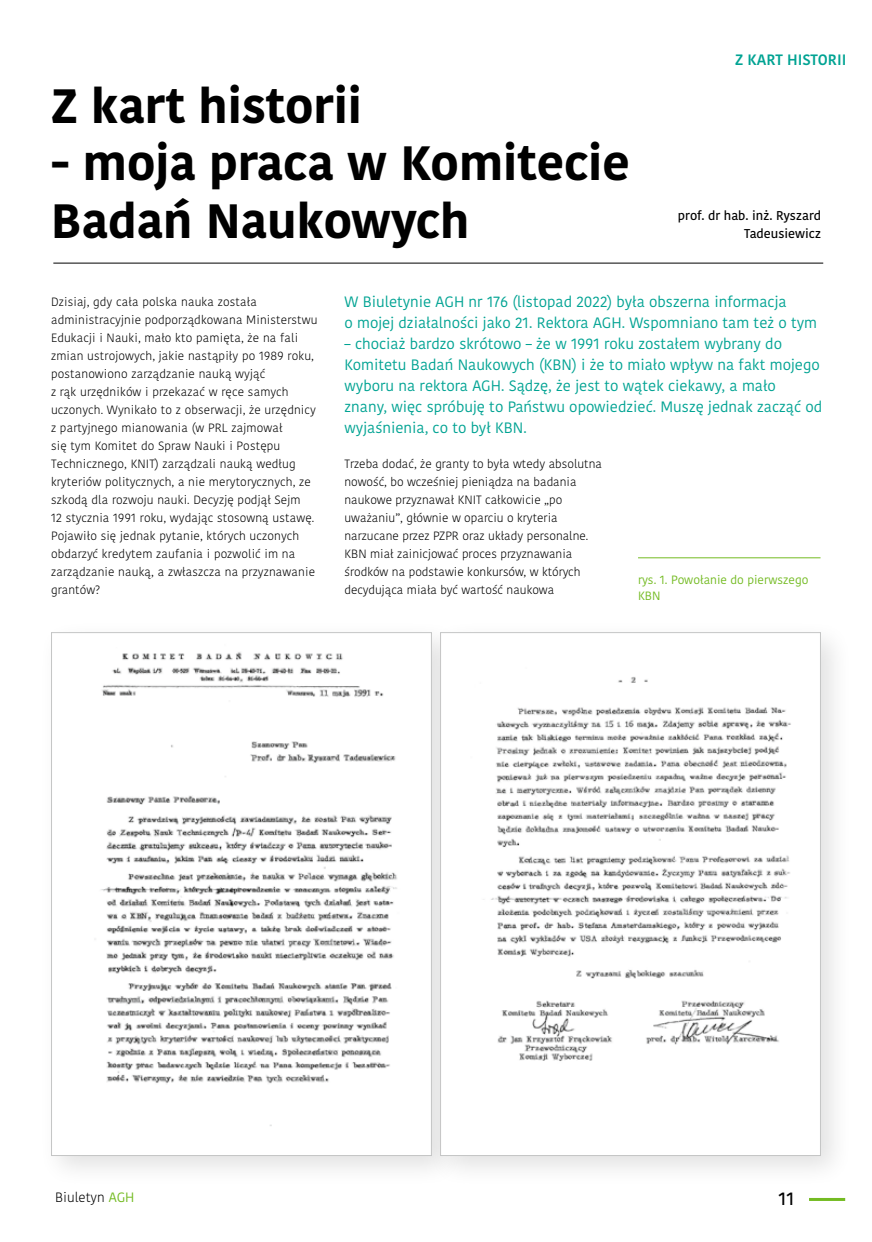
<style>
.page{position:relative;width:872px;height:1242px;background:#fff}
.page>*{position:absolute;margin:0;border:0;box-sizing:border-box;transform-origin:0 0}
.tytul{font:700 48px/57.6px "Kohinoor Bangla";color:#000}
.t1{font:500 18px "Kohinoor Bangla";color:#000}
.lead{font:15px/21px "Kohinoor Bangla";color:#00a393}
.t2{font:600 15px "Kohinoor Bangla";color:#00a393}
.t3{font:300 13.5px "Kohinoor Bangla";color:#000}
.autor{font:500 12.75px/18px "Kohinoor Bangla";color:#000;text-align:right}
.text{font:300 12px/18px "Kohinoor Bangla";letter-spacing:.01em;color:#000}
.zdjecie{font:12px/16.5px "Kohinoor Bangla";color:#74bb23}
.s1{font-weight:400;color:#74bb23}
</style>
<div class="page">
<hr style="left:809px;top:1198px;width:36px;height:3px;background:#74bb23">
<hr style="left:53px;top:263px;width:770px;height:1px;background:#000">
<div style="left:38px;top:619px;width:426px;height:568px;background:#000;opacity:.12"></div>
<img style="left:53px;top:634px;width:374px;height:519px">
<div style="left:427px;top:619px;width:426px;height:568px;background:#000;opacity:.12"></div>
<img style="left:442px;top:634px;width:376px;height:519px">
<hr style="left:638px;top:557px;width:182px;height:1px;background:#74bb23">
<p class="tytul" style="left:51px;top:75px;width:312px">Z kart historii</p>
<p class="tytul" style="left:51px;top:132px;width:580px">- moja praca w Komitecie<br>Badań Naukowych</p>
<p class="t2" style="left:735px;top:47px;width:32px">Z KART</p>
<p class="t2" style="left:787px;top:47px;width:19px">HISTORII</p>
<p class="autor" style="left:678px;top:206px;width:144px">prof. dr hab. inż. Ryszard<br>Tadeusiewicz</p>
<p class="text" style="left:51px;top:293px;width:268px">Dzisiaj, gdy cała polska nauka została administracyjnie podporządkowana Ministerstwu Edukacji i Nauki, mało kto pamięta, że na fali zmian ustrojowych, jakie nastąpiły po 1989 roku, postanowiono zarządzanie nauką wyjąć<br>z rąk urzędników i przekazać w ręce samych uczonych. Wynikało to z obserwacji, że urzędnicy z partyjnego mianowania (w PRL zajmował<br>się tym Komitet do Spraw Nauki i Postępu Technicznego, KNIT) zarządzali nauką według kryteriów politycznych, a nie merytorycznych, ze szkodą dla rozwoju nauki. Decyzję podjął Sejm<br>12 stycznia 1991 roku, wydając stosowną ustawę.</p>
<p class="text" style="left:51px;top:527px;width:265px">Pojawiło się jednak pytanie, których uczonych obdarzyć kredytem zaufania i pozwolić im na zarządzanie nauką, a zwłaszcza na przyznawanie grantów?</p>
<p class="lead" style="left:344px;top:291px;width:474px">W Biuletynie AGH nr 176 (listopad 2022) była obszerna informacja<br>o mojej działalności jako 21. Rektora AGH. Wspomniano tam też o tym</p>
<p class="lead" style="left:344px;top:333px;width:479px">– chociaż bardzo skrótowo – że w 1991 roku zostałem wybrany do Komitetu Badań Naukowych (KBN) i że to miało wpływ na fakt mojego wyboru na rektora AGH. Sądzę, że jest to wątek ciekawy, a mało znany, więc spróbuję to Państwu opowiedzieć. Muszę jednak zacząć od wyjaśnienia, co to był KBN.</p>
<p class="text" style="left:344px;top:455px;width:259px">Trzeba dodać, że granty to była wtedy absolutna nowość, bo wcześniej pieniądza na badania naukowe przyznawał KNIT całkowicie „po uważaniu”, głównie w oparciu o kryteria narzucane przez PZPR oraz układy personalne.<br>KBN miał zainicjować proces przyznawania środków na podstawie konkursów, w których decydująca miała być wartość naukowa</p>
<p class="zdjecie" style="left:638px;top:571px;width:172px">rys. 1. Powołanie do pierwszego<br>KBN</p>
<p class="t3" style="left:55px;top:1187px;width:81px">Biuletyn <span class="s1">AGH</span></p>
<h2 class="t1" style="left:778px;top:1184px;width:17px">11</h2>
</div>
